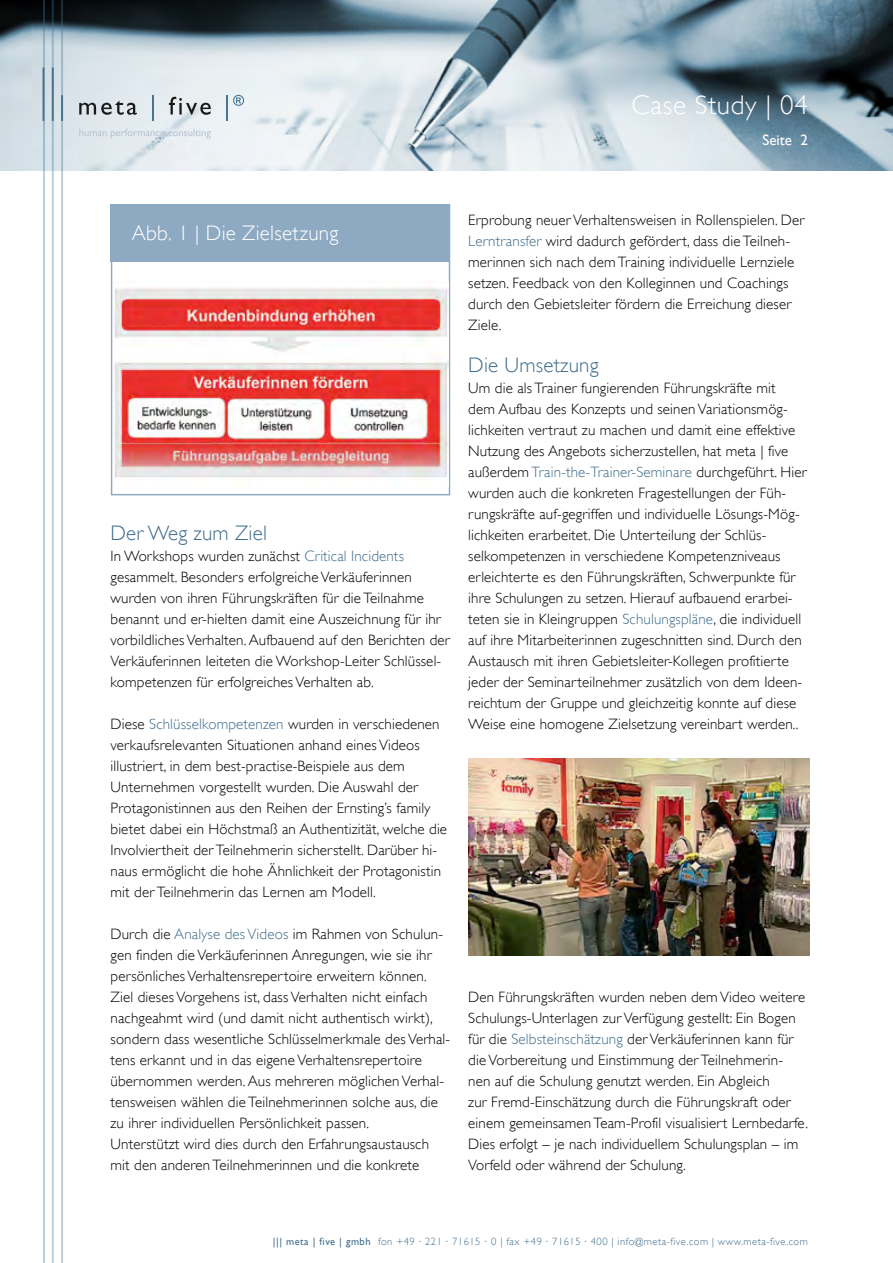
<style>
.page{position:relative;width:893px;height:1263px;background:#fff}
.page>*{position:absolute;margin:0;border:0;box-sizing:border-box;transform-origin:0 0}
.t1{font:300 27px "Gill Sans";letter-spacing:.025em;color:#fff}
.t2{font:300 21px "Gill Sans";letter-spacing:.01em;color:#406d8c}
.t3{font:300 21px "Gill Sans";letter-spacing:.015em;color:#fff}
.t4{font:300 15px/21px "Gill Sans";letter-spacing:.01em;color:#000}
.t5{font:15px "Gill Sans";color:#fff}
.t6{font:300 10.5px "Gill Sans";letter-spacing:.05em;color:#406d8c}
.s1{color:#406d8c}
.s2{font-weight:400}
</style>
<div class="page">
<img style="left:0;top:0;width:893px;height:170px">
<hr style="left:43px;top:0;width:1px;height:1263px;background:#467592">
<hr style="left:52px;top:0;width:2px;height:1263px;background:#467592">
<hr style="left:61px;top:0;width:2px;height:1263px;background:#467592">
<svg style="left:79px;top:101px;width:58px;height:14px"></svg>
<hr style="left:152px;top:95px;width:2px;height:26px;background:#467592">
<svg style="left:169px;top:96px;width:42px;height:19px"></svg>
<hr style="left:226px;top:95px;width:2px;height:26px;background:#467592">
<svg style="left:79px;top:129px;width:132px;height:10px"></svg>
<svg style="left:233px;top:95px;width:11px;height:11px"></svg>
<div style="left:111px;top:204px;width:339px;height:291px;border:2px solid #8eaac2"></div>
<img style="left:114px;top:281px;width:335px;height:206px">
<div style="left:111px;top:204px;width:339px;height:57px;background:#8eaac2"></div>
<img style="left:468px;top:758px;width:342px;height:198px">
<h1 class="t1" style="left:632px;top:90px;width:178px">Case Study | 04</h1>
<p class="t5" style="left:763px;top:131px;width:47px">Seite 2</p>
<h2 class="t3" style="left:132px;top:221px;width:208px">Abb. 1 | Die Zielsetzung</h2>
<h2 class="t2" style="left:111px;top:521px;width:158px">Der Weg zum Ziel</h2>
<p class="t4" style="left:111px;top:546px;width:341px">In Workshops wurden zunächst <span class="s1">Critical Incidents </span>gesammelt. Besonders erfolgreiche Verkäuferinnen wurden von ihren Führungskräften für die Teilnahme benannt und er-hielten damit eine Auszeichnung für ihr vorbildliches Verhalten. Aufbauend auf den Berichten der Verkäuferinnen leiteten die Workshop-Leiter Schlüssel&shy;kompetenzen für erfolgreiches Verhalten ab.</p>
<p class="t4" style="left:111px;top:714px;width:338px">Diese <span class="s1">Schlüsselkompetenzen</span> wurden in verschiedenen verkaufsrelevanten Situationen anhand eines Videos illustriert, in dem best-practise-Beispiele aus dem Unternehmen vorgestellt wurden. Die Auswahl der Protagonistinnen aus den Reihen der Ernsting’s family bietet dabei ein Höchstmaß an Authentizität, welche die Involviertheit der Teilnehmerin sicherstellt. Darüber hi&shy;naus ermöglicht die hohe Ähnlichkeit der Protagonistin mit der Teilnehmerin das Lernen am Modell.</p>
<p class="t4" style="left:111px;top:924px;width:341px">Durch die <span class="s1">Analyse des Videos</span> im Rahmen von Schulun&shy;gen finden die Verkäuferinnen Anregungen, wie sie ihr persönliches Verhaltensrepertoire erweitern können.<br>Ziel dieses Vorgehens ist, dass Verhalten nicht einfach nachgeahmt wird (und damit nicht authentisch wirkt), sondern dass wesentliche Schlüsselmerkmale des Verhal&shy;tens erkannt und in das eigene Verhaltensrepertoire übernommen werden. Aus mehreren möglichen Verhal&shy;tensweisen wählen die Teilnehmerinnen solche aus, die zu ihrer individuellen Persönlichkeit passen.<br>Unterstützt wird dies durch den Erfahrungsaustausch mit den anderen Teilnehmerinnen und die konkrete</p>
<p class="t4" style="left:468px;top:210px;width:338px">Erprobung neuer Verhaltensweisen in Rollenspielen. Der <span class="s1">Lerntransfer</span> wird dadurch gefördert, dass die Teilneh&shy;merinnen sich nach dem Training individuelle Lernziele setzen. Feedback von den Kolleginnen und Coachings durch den Gebietsleiter fördern die Erreichung dieser Ziele.</p>
<h2 class="t2" style="left:468px;top:353px;width:132px">Die Umsetzung</h2>
<p class="t4" style="left:468px;top:378px;width:340px">Um die als Trainer fungierenden Führungskräfte mit<br>dem Aufbau des Konzepts und seinen Variationsmög&shy;lichkeiten vertraut zu machen und damit eine effektive Nutzung des Angebots sicherzustellen, hat meta | five außerdem <span class="s1">Train-the-Trainer-Seminare</span> durchgeführt. Hier wurden auch die konkreten Fragestellungen der Füh&shy;rungskräfte auf-gegriffen und individuelle Lösungs-Mög&shy;lichkeiten erarbeitet. Die Unterteilung der Schlüs&shy;selkompetenzen in verschiedene Kompetenzniveaus erleichterte es den Führungskräften, Schwerpunkte für ihre Schulungen zu setzen. Hierauf aufbauend erarbei&shy;teten sie in Kleingruppen <span class="s1">Schulungspläne</span>, die individuell auf ihre Mitarbeiterinnen zugeschnitten sind. Durch den Austausch mit ihren Gebietsleiter-Kollegen profitierte jeder der Seminarteilnehmer zusätzlich von dem Ideen&shy;reichtum der Gruppe und gleichzeitig konnte auf diese Weise eine homogene Zielsetzung vereinbart werden..</p>
<p class="t4" style="left:468px;top:987px;width:341px">Den Führungskräften wurden neben dem Video weitere Schulungs-Unterlagen zur Verfügung gestellt: Ein Bogen für die <span class="s1">Selbsteinschätzung</span> der Verkäuferinnen kann für die Vorbereitung und Einstimmung der Teilnehmerin&shy;nen auf die Schulung genutzt werden. Ein Abgleich<br>zur Fremd-Einschätzung durch die Führungskraft oder einem gemeinsamen Team-Profil visualisiert Lernbedarfe.<br>Dies erfolgt – je nach individuellem Schulungsplan – im Vorfeld oder während der Schulung.</p>
<p class="t6" style="left:273px;top:1235px;width:537px"><span class="s2">||| meta | five | gmbh</span> fon +49 221 71615 0 | fax +49 71615 400 | info@meta-five.com | www.meta-five.com</p>
</div>
